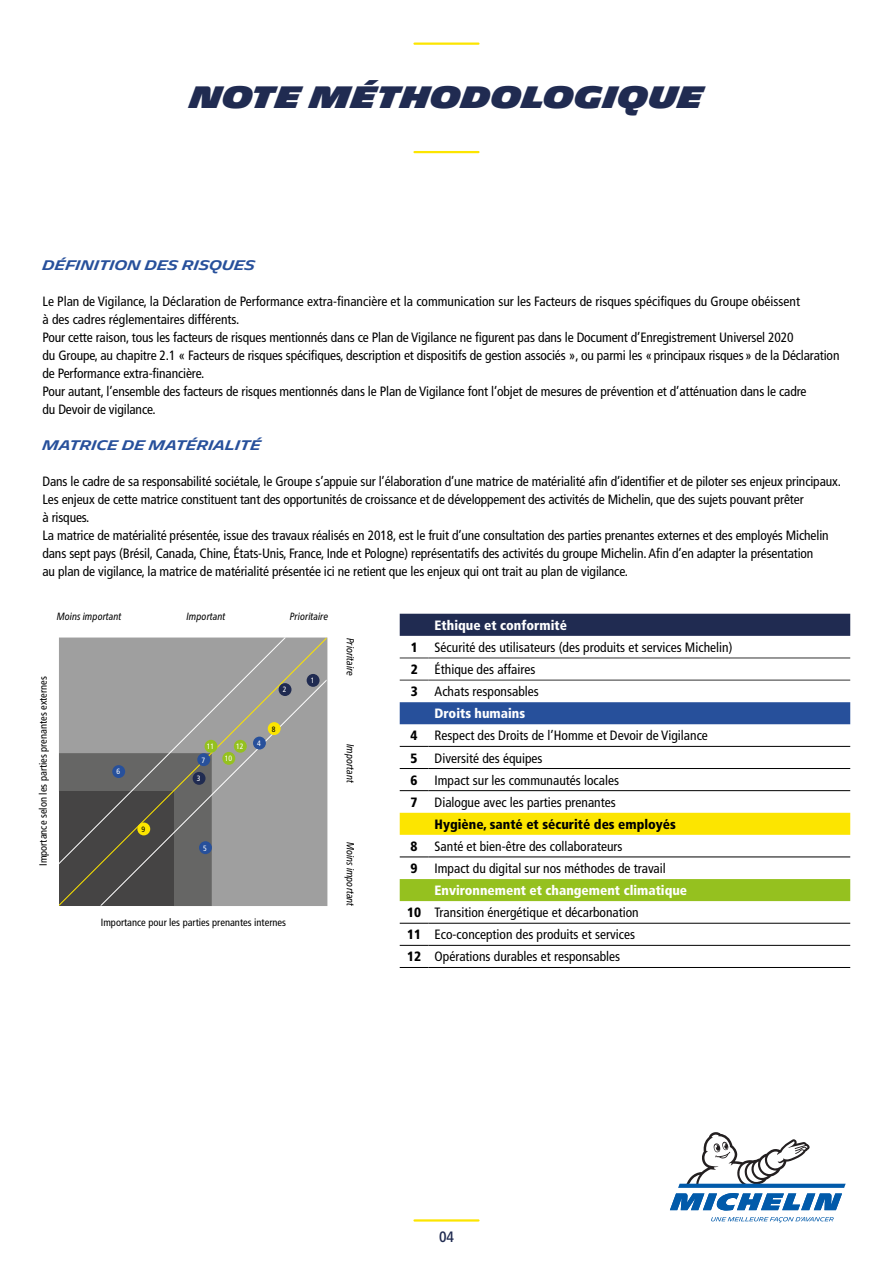
<style>
.page{position:relative;width:893px;height:1263px;background:#fff}
.page>*{position:absolute;margin:0;border:0;box-sizing:border-box;transform-origin:0 0}
.t1{font:900 30px "Michelin Unit Titling";color:#202b51}
.t2{font:500 condensed 15px "Frutiger Neue LTW1 G";color:#202b51}
.t3{font:condensed 13.5px/18px "Frutiger LT Std";letter-spacing:-.01em;color:#000}
.t4{font:900 condensed 13.5px "Frutiger LT Std";color:#000}
.t5{font:600 13.5px "Michelin Unit Titling";letter-spacing:-.01em;color:#27509b}
.t6{font:900 condensed 13.5px "Frutiger LT Std";color:#fff}
.t7{font:condensed 10.5px "Frutiger LT Std";color:#000}
.t8{font:italic condensed 10.5px "Frutiger Neue LTW1 G";color:#000}
.t9{font:condensed 7.8px "Frutiger LT Std";color:#fff}
.t10{font:condensed 7.8px "Frutiger LT Std";color:#000}
.s1{font-weight:900;color:#fff}
.s2{font-weight:900}
</style>
<div class="page">
<hr style="left:414px;top:151px;width:64px;height:2px;background:#fce500">
<div style="left:400px;top:614px;width:450px;height:22px;background:#202b51"></div>
<div style="left:400px;top:702px;width:450px;height:22px;background:#27509b"></div>
<div style="left:400px;top:813px;width:450px;height:22px;background:#fce500"></div>
<div style="left:400px;top:879px;width:450px;height:22px;background:#95c11f"></div>
<svg style="left:400px;top:658px;width:29px;height:1px"></svg>
<hr style="left:429px;top:658px;width:421px;height:1px;background:#333">
<svg style="left:400px;top:680px;width:29px;height:1px"></svg>
<hr style="left:429px;top:680px;width:421px;height:1px;background:#333">
<svg style="left:400px;top:746px;width:29px;height:1px"></svg>
<hr style="left:429px;top:746px;width:421px;height:1px;background:#000">
<svg style="left:400px;top:768px;width:29px;height:1px"></svg>
<hr style="left:429px;top:768px;width:421px;height:1px;background:#000">
<svg style="left:400px;top:790px;width:29px;height:1px"></svg>
<hr style="left:429px;top:790px;width:421px;height:1px;background:#000">
<svg style="left:400px;top:856px;width:29px;height:1px"></svg>
<hr style="left:429px;top:856px;width:421px;height:1px;background:#000">
<svg style="left:400px;top:923px;width:29px;height:1px"></svg>
<hr style="left:429px;top:923px;width:421px;height:1px;background:#000">
<svg style="left:400px;top:945px;width:29px;height:1px"></svg>
<hr style="left:429px;top:945px;width:421px;height:1px;background:#000">
<svg style="left:400px;top:967px;width:29px;height:1px"></svg>
<hr style="left:429px;top:967px;width:421px;height:1px;background:#000">
<svg style="left:59px;top:637px;width:268px;height:268px;background:#888887"></svg>
<div style="left:307px;top:674px;width:13px;height:13px;background:#202b51;border-radius:50%"></div>
<div style="left:279px;top:683px;width:12px;height:13px;background:#202b51;border-radius:50%"></div>
<div style="left:193px;top:772px;width:13px;height:13px;background:#202b51;border-radius:50%"></div>
<div style="left:222px;top:752px;width:13px;height:13px;background:#95c11f;border-radius:50%"></div>
<div style="left:205px;top:740px;width:12px;height:13px;background:#95c11f;border-radius:50%"></div>
<div style="left:234px;top:740px;width:13px;height:13px;background:#95c11f;border-radius:50%"></div>
<div style="left:253px;top:737px;width:13px;height:12px;background:#27509b;border-radius:50%"></div>
<div style="left:199px;top:841px;width:13px;height:13px;background:#27509b;border-radius:50%"></div>
<div style="left:112px;top:765px;width:13px;height:13px;background:#27509b;border-radius:50%"></div>
<div style="left:197px;top:753px;width:13px;height:13px;background:#27509b;border-radius:50%"></div>
<div style="left:268px;top:722px;width:13px;height:13px;background:#fce500;border-radius:50%"></div>
<div style="left:137px;top:822px;width:13px;height:13px;background:#fce500;border-radius:50%"></div>
<hr style="left:414px;top:1219px;width:64px;height:2px;background:#fce500">
<svg style="left:670px;top:1132px;width:176px;height:79px"></svg>
<svg style="left:711px;top:1217px;width:123px;height:5px"></svg>
<hr style="left:414px;top:43px;width:64px;height:2px;background:#fce500">
<h1 class="t1" style="left:190px;top:80px;width:515px">NOTE MÉTHODOLOGIQUE</h1>
<p class="t5" style="left:43px;top:257px;width:214px">DÉFINITION DES RISQUES</p>
<p class="t3" style="left:43px;top:292px;width:798px">Le Plan de Vigilance, la Déclaration de Performance extra-financière et la communication sur les Facteurs de risques spécifiques du Groupe obéissent<br>à des cadres réglementaires différents.<br>Pour cette raison, tous les facteurs de risques mentionnés dans ce Plan de Vigilance ne figurent pas dans le Document d’Enregistrement Universel 2020<br>du Groupe, au chapitre 2.1 « Facteurs de risques spécifiques, description et dispositifs de gestion associés », ou parmi les «principaux risques» de la Déclaration de Performance extra-financière.<br>Pour autant, l’ensemble des facteurs de risques mentionnés dans le Plan de Vigilance font l’objet de mesures de prévention et d’atténuation dans le cadre<br>du Devoir de vigilance.</p>
<p class="t5" style="left:43px;top:437px;width:220px">MATRICE DE MATÉRIALITÉ</p>
<p class="t3" style="left:43px;top:472px;width:800px">Dans le cadre de sa responsabilité sociétale, le Groupe s’appuie sur l’élaboration d’une matrice de matérialité afin d’identifier et de piloter ses enjeux principaux.<br>Les enjeux de cette matrice constituent tant des opportunités de croissance et de développement des activités de Michelin, que des sujets pouvant prêter<br>à risques.<br>La matrice de matérialité présentée, issue des travaux réalisés en 2018, est le fruit d’une consultation des parties prenantes externes et des employés Michelin dans sept pays (Brésil, Canada, Chine, États-Unis, France, Inde et Pologne) représentatifs des activités du groupe Michelin. Afin d’en adapter la présentation<br>au plan de vigilance, la matrice de matérialité présentée ici ne retient que les enjeux qui ont trait au plan de vigilance.</p>
<p class="t8" style="left:57px;top:608px;width:66px">Moins important</p>
<p class="t8" style="left:186px;top:608px;width:40px">Important</p>
<p class="t8" style="left:290px;top:608px;width:40px">Prioritaire</p>
<p class="t7" style="left:37px;top:866px;width:191px;rotate:-90deg">Importance selon les parties prenantes externes</p>
<p class="t9" style="left:116px;top:767px;width:5px">6</p>
<p class="t10" style="left:141px;top:825px;width:5px">9</p>
<p class="t9" style="left:207px;top:742px;width:9px">11</p>
<p class="t9" style="left:236px;top:742px;width:9px">12</p>
<p class="t9" style="left:201px;top:755px;width:5px">7</p>
<p class="t9" style="left:197px;top:774px;width:5px">3</p>
<p class="t9" style="left:225px;top:754px;width:9px">10</p>
<p class="t9" style="left:283px;top:685px;width:5px">2</p>
<p class="t9" style="left:257px;top:739px;width:5px">4</p>
<p class="t10" style="left:272px;top:724px;width:5px">8</p>
<p class="t9" style="left:311px;top:676px;width:5px">1</p>
<p class="t9" style="left:203px;top:843px;width:5px">5</p>
<p class="t7" style="left:101px;top:916px;width:187px">Importance pour les parties prenantes internes</p>
<p class="t8" style="left:358px;top:638px;width:40px;rotate:90deg">Prioritaire</p>
<p class="t8" style="left:358px;top:744px;width:41px;rotate:90deg">Important</p>
<p class="t8" style="left:358px;top:841px;width:66px;rotate:90deg">Moins important</p>
<p class="t6" style="left:435px;top:617px;width:134px">Ethique et conformité</p>
<p class="t4" style="left:411px;top:639px;width:9px">1</p>
<p class="t3" style="left:435px;top:638px;width:299px">Sécurité des utilisateurs (des produits et services Michelin)</p>
<p class="t4" style="left:411px;top:661px;width:9px">2</p>
<p class="t3" style="left:435px;top:660px;width:102px">Éthique des affaires</p>
<p class="t4" style="left:411px;top:683px;width:9px">3</p>
<p class="t3" style="left:435px;top:683px;width:106px">Achats responsables</p>
<p class="t6" style="left:435px;top:705px;width:92px">Droits humains</p>
<p class="t4" style="left:411px;top:727px;width:9px">4</p>
<p class="t3" style="left:435px;top:727px;width:275px">Respect des Droits de l’Homme et Devoir de Vigilance</p>
<p class="t4" style="left:411px;top:750px;width:9px">5</p>
<p class="t3" style="left:435px;top:749px;width:109px">Diversité des équipes</p>
<p class="t4" style="left:411px;top:772px;width:9px">6</p>
<p class="t3" style="left:435px;top:771px;width:186px">Impact sur les communautés locales</p>
<p class="t4" style="left:411px;top:794px;width:9px">7</p>
<p class="t3" style="left:435px;top:793px;width:183px">Dialogue avec les parties prenantes</p>
<p class="t4" style="left:435px;top:816px;width:243px">Hygiène, santé et sécurité des employés</p>
<p class="t4" style="left:411px;top:838px;width:9px">8</p>
<p class="t3" style="left:435px;top:837px;width:189px">Santé et bien-être des collaborateurs</p>
<p class="t4" style="left:411px;top:860px;width:9px">9</p>
<p class="t3" style="left:435px;top:859px;width:233px">Impact du digital sur nos méthodes de travail</p>
<p class="t3" style="left:407px;top:879px;width:282px;line-height:22px;text-indent:27px"><span class="s1">Environnement et changement climatique </span><span class="s2">10</span> Transition énergétique et décarbonation<br><span class="s2">11</span> Eco-conception des produits et services<br><span class="s2">12</span> Opérations durables et responsables</p>
<p class="t2" style="left:439px;top:1226px;width:16px">04</p>
</div>
